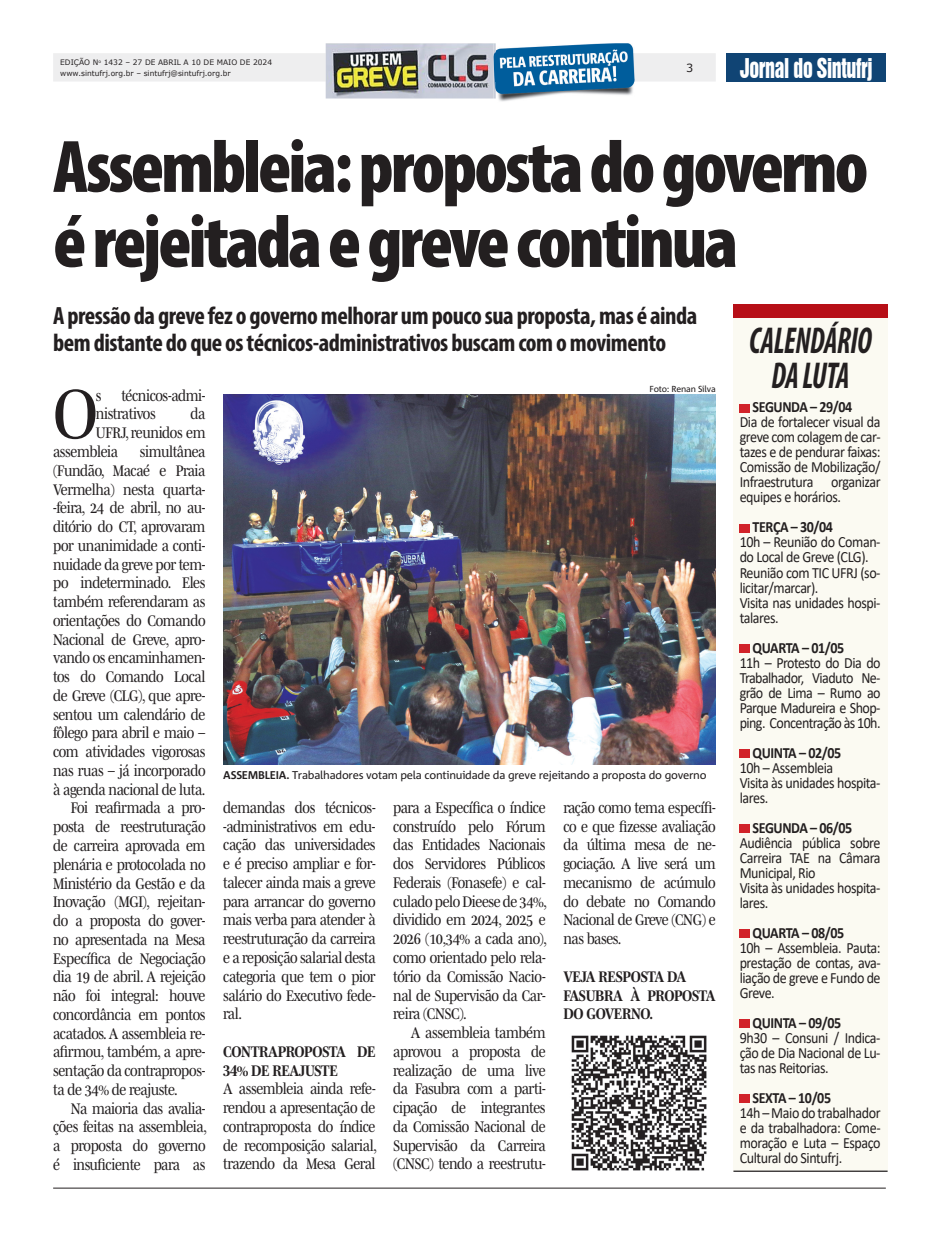
<style>
.page{position:relative;width:939px;height:1241px;background:#fff}
.page>*{position:absolute;margin:0;border:0;box-sizing:border-box;transform-origin:0 0}
.t1{font:900 condensed 75px/75px "Myriad Pro";letter-spacing:-.04em;color:#231f20}
.t2{font:71.12px "Mencken Std";color:#231f20;scale:.9 1}
.t3{font:italic 700 condensed 37.5px/35px "Myriad Pro";letter-spacing:-.01em;color:#231f20;text-align:center;scale:.8 1}
.t4{font:700 condensed 25px/27.5px "Myriad Pro";letter-spacing:-.02em;color:#231f20}
.t5{font:25px "Swiss 921 BT Regular A";letter-spacing:-.02em;color:#fff;scale:.8 1}
.t6{font:15.62px/18.8px "Mencken Std";letter-spacing:-.03em;color:#231f20;text-align:justify;scale:.9 1}
.t7{font:15.62px/15px "Calibri";letter-spacing:-.03em;color:#231f20;text-align:justify;scale:.9 1}
.t8{font:700 15.62px "Calibri";letter-spacing:-.03em;color:#231f20;scale:.9 1}
.t9{font:700 15.62px/18.8px "Mencken Std";letter-spacing:-.03em;color:#231f20;scale:.9 1}
.t10{font:11.25px "Corpid";letter-spacing:-.02em;color:#231f20}
.t11{font:11.25px "Verdana";color:#231f20}
.t12{font:8.75px "Corpid";letter-spacing:-.02em;color:#231f20}
.t13{font:7.5px/11.2px "Verdana";color:#231f20}
.s1{font-weight:700}
</style>
<div class="page">
<hr style="left:53px;top:1187px;width:833px;height:1px;background:#231f20">
<div style="left:53px;top:53px;width:663px;height:28px;background:#eeeeef"></div>
<div style="left:726px;top:53px;width:160px;height:28px;background:#104474"></div>
<div style="left:733px;top:314px;width:155px;height:856px;background:#fbfaf2"></div>
<div style="left:733px;top:305px;width:155px;height:13px;background:#b70f17"></div>
<hr style="left:733px;top:1170px;width:155px;height:1px;background:#231f20">
<img style="left:326px;top:43px;width:168px;height:55px">
<img style="left:494px;top:43px;width:141px;height:59px">
<img style="left:496px;top:53px;width:139px;height:28px">
<img style="left:223px;top:394px;width:493px;height:370px">
<div style="left:740px;top:404px;width:10px;height:8px;background:#d1232a"></div>
<div style="left:740px;top:524px;width:10px;height:8px;background:#d1232a"></div>
<div style="left:740px;top:644px;width:10px;height:8px;background:#d1232a"></div>
<div style="left:740px;top:749px;width:10px;height:8px;background:#d1232a"></div>
<div style="left:740px;top:824px;width:10px;height:8px;background:#d1232a"></div>
<div style="left:740px;top:929px;width:10px;height:8px;background:#d1232a"></div>
<div style="left:740px;top:1019px;width:10px;height:8px;background:#d1232a"></div>
<div style="left:740px;top:1094px;width:10px;height:8px;background:#d1232a"></div>
<img style="left:571px;top:1035px;width:136px;height:136px">
<p class="t13" style="left:60px;top:57px;width:213px">EDIÇÃO N<sup>o</sup> 1432 – 27 DE ABRIL A 10 DE MAIO DE 2024 www.sintufrj.org.br – sintufrj@sintufrj.org.br</p>
<h3 class="t5" style="left:740px;top:51px;width:167px">Jornal do Sintufrj</h3>
<p class="t11" style="left:686px;top:60px;width:9px">3</p>
<h1 class="t1" style="left:53px;top:127px;width:817px">Assembleia: proposta do governo é rejeitada e greve continua</h1>
<h3 class="t4" style="left:53px;top:301px;width:646px">A pressão da greve fez o governo melhorar um pouco sua proposta, mas é ainda bem distante do que os técnicos-administrativos buscam com o movimento</h3>
<h2 class="t2" style="left:53px;top:373px;width:51px">O</h2>
<p class="t6" style="left:96px;top:385px;width:8px">s</p>
<h3 class="t3" style="left:749px;top:322px;width:155px">CALENDÁRIO<br>DA LUTA</h3>
<p class="t12" style="left:649px;top:384px;width:68px">Foto: Renan Silva</p>
<p class="t6" style="left:96px;top:385px;width:123px;text-indent:26px">técnicos-admi&shy;nistrativos</p>
<p class="t8" style="left:753px;top:396px;width:112px">SEGUNDA – 29/04</p>
<p class="t7" style="left:740px;top:414px;width:158px">Dia de fortalecer visual da greve com colagem de car&shy;tazes e de pendurar faixas:<br>Comissão de Mobilização/ Infraestrutura organizar equipes e horários.</p>
<p class="t8" style="left:753px;top:516px;width:91px">TERÇA – 30/04</p>
<p class="t7" style="left:740px;top:534px;width:158px;text-align:left">10h – Reunião do Coman&shy;do Local de Greve (CLG).<br>Reunião com TIC UFRJ (so&shy;licitar/marcar).<br>Visita nas unidades hospi&shy;talares.</p>
<p class="t8" style="left:753px;top:636px;width:103px">QUARTA – 01/05</p>
<p class="t7" style="left:740px;top:654px;width:158px">11h – Protesto do Dia do Trabalhador, Viaduto Ne&shy;grão de Lima – Rumo ao Parque Madureira e Shop&shy;ping. Concentração às 10h.</p>
<p class="t8" style="left:753px;top:741px;width:100px">QUINTA – 02/05</p>
<p class="t7" style="left:740px;top:759px;width:158px;text-align:left">10h – Assembleia<br>Visita às unidades hospita&shy;lares.</p>
<p class="t8" style="left:753px;top:816px;width:112px">SEGUNDA – 06/05</p>
<p class="t7" style="left:740px;top:834px;width:158px;text-align:left">Audiência pública sobre<br>Carreira TAE na Câmara<br>Municipal, Rio<br>Visita às unidades hospita&shy;lares.</p>
<p class="t8" style="left:753px;top:921px;width:103px">QUARTA – 08/05</p>
<p class="t7" style="left:740px;top:939px;width:158px">10h – Assembleia. Pauta: prestação de contas, ava&shy;liação de greve e Fundo de Greve.</p>
<p class="t8" style="left:753px;top:1011px;width:100px">QUINTA – 09/05</p>
<p class="t7" style="left:740px;top:1029px;width:158px">9h30 – Consuni / Indica&shy;ção de Dia Nacional de Lu&shy;tas nas Reitorias.</p>
<p class="t8" style="left:753px;top:1086px;width:89px">SEXTA – 10/05</p>
<p class="t7" style="left:740px;top:1104px;width:158px">14h – Maio do trabalhador e da trabalhadora: Come&shy;moração e Luta – Espaço Cultural do Sintufrj.</p>
<p class="t6" style="left:191px;top:404px;width:18px">da</p>
<p class="t6" style="left:96px;top:423px;width:123px">UFRJ, reunidos em</p>
<p class="t6" style="left:53px;top:442px;width:74px">assembleia</p>
<p class="t6" style="left:140px;top:442px;width:75px">simultânea</p>
<p class="t6" style="left:53px;top:460px;width:171px">(Fundão, Macaé e Praia</p>
<p class="t6" style="left:53px;top:479px;width:171px">Vermelha) nesta quarta-</p>
<p class="t6" style="left:53px;top:498px;width:171px">-feira, 24 de abril, no au-</p>
<p class="t6" style="left:53px;top:517px;width:171px">ditório do CT, aprovaram</p>
<p class="t6" style="left:53px;top:535px;width:171px">por unanimidade a conti-</p>
<p class="t6" style="left:53px;top:554px;width:171px">nuidade da greve por tem-</p>
<p class="t6" style="left:53px;top:573px;width:171px">po indeterminado. Eles</p>
<p class="t6" style="left:53px;top:592px;width:171px">também referendaram as</p>
<p class="t6" style="left:53px;top:610px;width:171px">orientações do Comando</p>
<p class="t6" style="left:53px;top:629px;width:171px">Nacional de Greve, apro-</p>
<p class="t6" style="left:53px;top:648px;width:171px">vando os encaminhamen-</p>
<p class="t6" style="left:53px;top:667px;width:171px">tos do Comando Local</p>
<p class="t6" style="left:53px;top:685px;width:171px">de Greve (CLG), que apre-</p>
<p class="t6" style="left:53px;top:704px;width:171px">sentou um calendário de</p>
<p class="t6" style="left:53px;top:723px;width:171px">fôlego para abril e maio –</p>
<p class="t6" style="left:53px;top:742px;width:171px">com atividades vigorosas</p>
<p class="t6" style="left:53px;top:760px;width:171px">nas ruas – já incorporado</p>
<p class="t6" style="left:53px;top:779px;width:171px">à agenda nacional de luta.</p>
<p class="t6" style="left:71px;top:798px;width:151px">Foi reafirmada a pro-</p>
<p class="t6" style="left:53px;top:817px;width:171px">posta de reestruturação</p>
<p class="t6" style="left:53px;top:835px;width:171px">de carreira aprovada em</p>
<p class="t6" style="left:53px;top:854px;width:171px">plenária e protocolada no</p>
<p class="t6" style="left:53px;top:873px;width:171px">Ministério da Gestão e da</p>
<p class="t6" style="left:53px;top:892px;width:171px">Inovação (MGI), rejeitan-</p>
<p class="t6" style="left:53px;top:910px;width:171px">do a proposta do gover-</p>
<p class="t6" style="left:53px;top:929px;width:171px">no apresentada na Mesa</p>
<p class="t6" style="left:53px;top:948px;width:171px">Específica de Negociação</p>
<p class="t6" style="left:53px;top:967px;width:171px">dia 19 de abril. A rejeição</p>
<p class="t6" style="left:53px;top:985px;width:171px">não foi integral: houve</p>
<p class="t6" style="left:53px;top:1004px;width:171px">concordância em pontos</p>
<p class="t6" style="left:53px;top:1023px;width:171px">acatados. A assembleia re-</p>
<p class="t6" style="left:53px;top:1042px;width:171px">afirmou, também, a apre-</p>
<p class="t6" style="left:53px;top:1060px;width:171px">sentação da contrapropos-</p>
<p class="t6" style="left:53px;top:1079px;width:140px">ta de 34% de reajuste.</p>
<p class="t6" style="left:71px;top:1098px;width:151px">Na maioria das avalia-</p>
<p class="t6" style="left:53px;top:1117px;width:172px">ções feitas na assembleia,</p>
<p class="t6" style="left:53px;top:1135px;width:171px">a proposta do governo</p>
<p class="t6" style="left:53px;top:1154px;width:171px">é insuficiente para as</p>
<p class="t10" style="left:223px;top:768px;width:485px"><span class="s1">ASSEMBLEIA.</span> Trabalhadores votam pela continuidade da greve rejeitando a proposta do governo</p>
<p class="t6" style="left:223px;top:797px;width:171px">demandas dos técnicos--administrativos em edu&shy;cação das universidades e é preciso ampliar e for&shy;talecer ainda mais a greve para arrancar do governo mais verba para atender à reestruturação da carreira e a reposição salarial desta categoria que tem o pior salário do Executivo fede&shy;ral.</p>
<p class="t9" style="left:223px;top:1041px;width:171px">CONTRAPROPOSTA DE<br>34% DE REAJUSTE</p>
<p class="t6" style="left:223px;top:1079px;width:172px">A assembleia ainda refe&shy;rendou a apresentação de contraproposta do índice de recomposição salarial, trazendo da Mesa Geral</p>
<p class="t6" style="left:393px;top:797px;width:172px">para a Específica o índice construído pelo Fórum das Entidades Nacionais dos Servidores Públicos Federais (Fonasefe) e cal&shy;culado pelo Dieese de 34%, dividido em 2024, 2025 e 2026 (10,34% a cada ano), como orientado pelo rela&shy;tório da Comissão Nacio&shy;nal de Supervisão da Car&shy;reira (CNSC).</p>
<p class="t6" style="left:393px;top:1022px;width:171px;text-indent:18px">A assembleia também aprovou a proposta de realização de uma live da Fasubra com a parti&shy;cipação de integrantes da Comissão Nacional de Supervisão da Carreira (CNSC) tendo a reestrutu-</p>
<p class="t6" style="left:563px;top:797px;width:171px">ração como tema específi&shy;co e que fizesse avaliação da última mesa de ne&shy;gociação. A live será um mecanismo de acúmulo do debate no Comando Nacional de Greve (CNG) e nas bases.</p>
<p class="t9" style="left:563px;top:966px;width:171px">VEJA RESPOSTA DA<br>FASUBRA À PROPOSTA<br>DO GOVERNO.</p>
</div>
